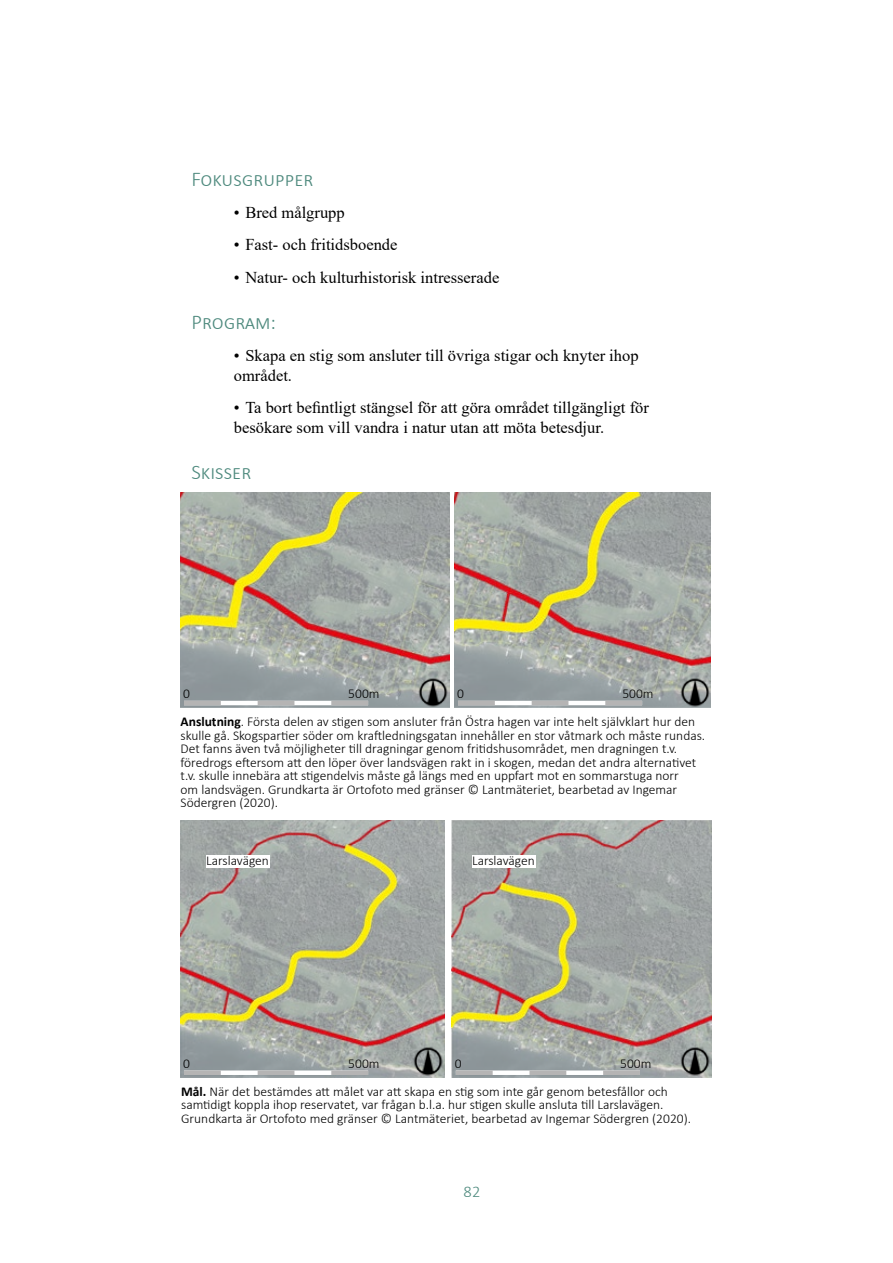
<style>
.page{position:relative;width:893px;height:1263px;background:#fff}
.page>*{position:absolute;margin:0;border:0;box-sizing:border-box;transform-origin:0 0}
.t1{font:300 21px "Calibri";color:#4d897d}
.t2{font:16.5px/19.5px "Times New Roman";color:#000}
.t3{font:300 16.5px "Calibri";color:#4d897d}
.t4{font:300 13.5px/13.5px "Calibri";color:#000}
.s1{font-weight:700}
</style>
<div class="page">
<img style="left:181px;top:492px;width:268px;height:216px">
<img style="left:455px;top:492px;width:255px;height:216px">
<img style="left:181px;top:820px;width:263px;height:257px">
<img style="left:452px;top:820px;width:259px;height:257px">
<div style="left:472px;top:855px;width:64px;height:13px;background:#fff"></div>
<div style="left:206px;top:855px;width:64px;height:13px;background:#fff"></div>
<img style="left:414px;top:673px;width:36px;height:35px">
<img style="left:676px;top:673px;width:35px;height:35px">
<img style="left:676px;top:1042px;width:36px;height:36px">
<img style="left:409px;top:1042px;width:36px;height:36px">
<svg style="left:184px;top:701px;width:184px;height:4px"></svg>
<svg style="left:184px;top:1070px;width:184px;height:5px"></svg>
<svg style="left:456px;top:1070px;width:184px;height:5px"></svg>
<svg style="left:458px;top:701px;width:184px;height:4px"></svg>
<h1 class="t1" style="left:191px;top:166px;width:124px">Fokusgrupper</h1>
<p class="t2" style="left:234px;top:202px;width:112px">• Bred målgrupp</p>
<p class="t2" style="left:234px;top:235px;width:165px">• Fast- och fritidsboende</p>
<p class="t2" style="left:234px;top:267px;width:267px">• Natur- och kulturhistorisk intresserade</p>
<h1 class="t1" style="left:191px;top:309px;width:86px">Program:</h1>
<p class="t2" style="left:234px;top:346px;width:406px">• Skapa en stig som ansluter till övriga stigar och knyter ihop området.</p>
<p class="t2" style="left:234px;top:397px;width:417px">• Ta bort befintligt stängsel för att göra området tillgängligt för besökare som vill vandra i natur utan att möta betesdjur.</p>
<h1 class="t1" style="left:191px;top:459px;width:62px">Skisser</h1>
<p class="t4" style="left:183px;top:687px;width:8px">0</p>
<p class="t4" style="left:348px;top:687px;width:33px">500m</p>
<p class="t4" style="left:457px;top:687px;width:8px">0</p>
<p class="t4" style="left:622px;top:687px;width:33px">500m</p>
<p class="t4" style="left:181px;top:715px;width:526px"><span class="s1">Anslutning</span>. Första delen av stigen som ansluter från Östra hagen var inte helt självklart hur den skulle gå. Skogspartier söder om kraftledningsgatan innehåller en stor våtmark och måste rundas.<br>Det fanns även två möjligheter till dragningar genom fritidshusområdet, men dragningen t.v. föredrogs eftersom att den löper över landsvägen rakt in i skogen, medan det andra alternativet t.v. skulle innebära att stigendelvis måste gå längs med en uppfart mot en sommarstuga norr<br>om landsvägen. Grundkarta är Ortofoto med gränser © Lantmäteriet, bearbetad av Ingemar Södergren (2020).</p>
<p class="t4" style="left:206px;top:853px;width:64px">Larslavägen</p>
<p class="t4" style="left:472px;top:853px;width:64px">Larslavägen</p>
<p class="t4" style="left:183px;top:1057px;width:8px">0</p>
<p class="t4" style="left:348px;top:1056px;width:33px">500m</p>
<p class="t4" style="left:455px;top:1057px;width:8px">0</p>
<p class="t4" style="left:620px;top:1056px;width:33px">500m</p>
<p class="t4" style="left:181px;top:1084px;width:511px"><span class="s1">Mål.</span> När det bestämdes att målet var att skapa en stig som inte går genom betesfållor och samtidigt koppla ihop reservatet, var frågan b.l.a. hur stigen skulle ansluta till Larslavägen.<br>Grundkarta är Ortofoto med gränser © Lantmäteriet, bearbetad av Ingemar Södergren (2020).</p>
<p class="t3" style="left:464px;top:1181px;width:18px">82</p>
</div>
